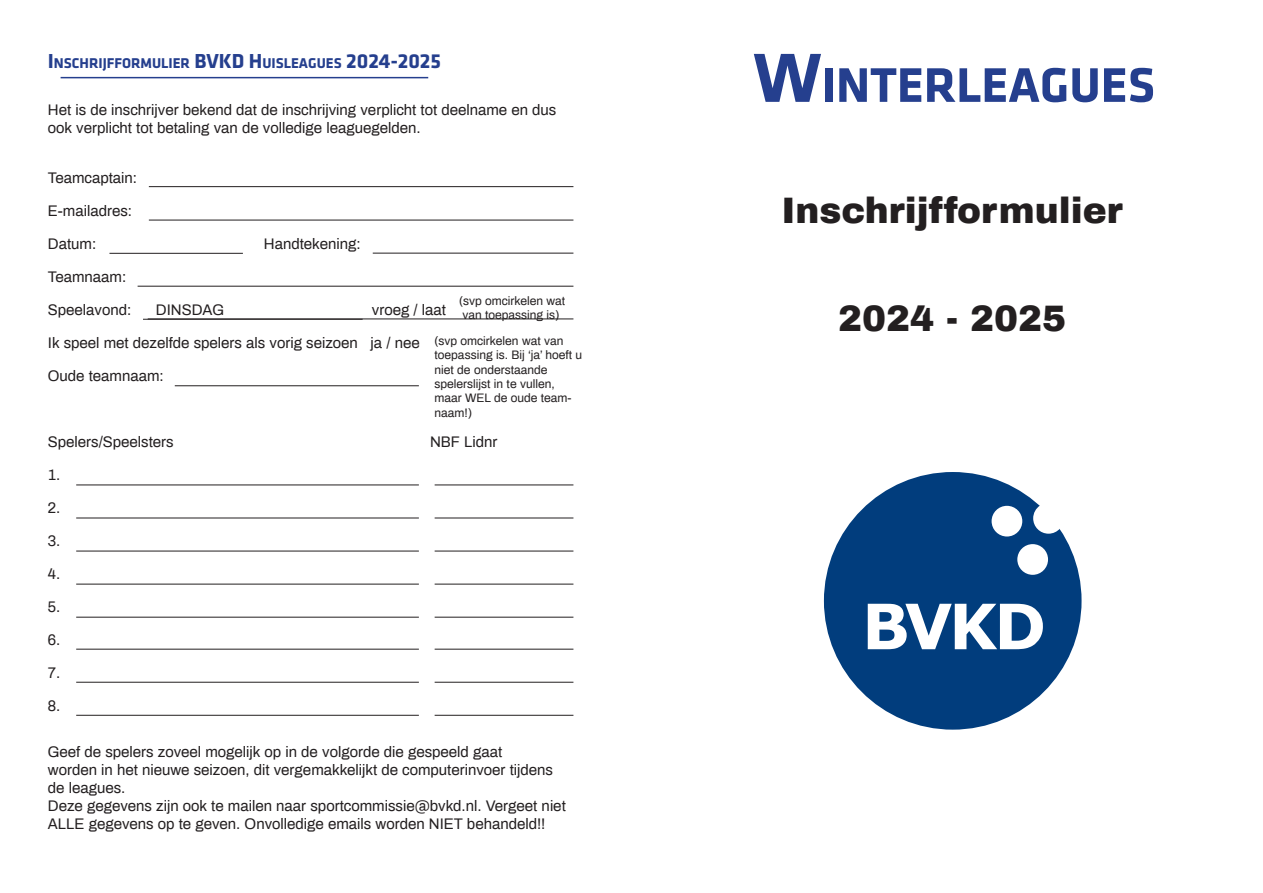
<style>
.page{position:relative;width:1263px;height:893px;background:#fff}
.page>*{position:absolute;margin:0;border:0;box-sizing:border-box;transform-origin:0 0}
.t1{font:700 62.55px "Verdana";color:#fff}
.Voorbladkop{font:700 50.4px "Klavika";color:#253f8e}
.Platte_tekst{font:900 36px "Archivo";color:#231f20}
.Platte_tekst-2{font:15px/18px "Archivo";color:#231f20}
.Artikelkopje{font:700 14.7px "Klavika";color:#253f8e}
.t2{font:12px/14.4px "Archivo";color:#231f20}
.s1{font-size:21px}
.s2{font-size:72px}
</style>
<div class="page">
<div style="left:824px;top:472px;width:257px;height:258px;background:#013d7d;border-radius:50%"></div>
<svg style="left:991px;top:503px;width:71px;height:72px"></svg>
<hr style="left:61px;top:77px;width:367px;height:1px;background:#253f8e">
<hr style="left:149px;top:186px;width:424px;height:1px;background:#231f20">
<hr style="left:148px;top:319px;width:425px;height:1px;background:#231f20">
<hr style="left:109px;top:253px;width:134px;height:1px;background:#231f20">
<hr style="left:373px;top:253px;width:200px;height:1px;background:#231f20">
<hr style="left:138px;top:286px;width:435px;height:1px;background:#231f20">
<hr style="left:143px;top:319px;width:220px;height:1px;background:#231f20">
<hr style="left:76px;top:485px;width:343px;height:1px;background:#231f20">
<hr style="left:76px;top:518px;width:343px;height:1px;background:#231f20">
<hr style="left:76px;top:551px;width:343px;height:1px;background:#231f20">
<hr style="left:76px;top:584px;width:343px;height:1px;background:#231f20">
<hr style="left:76px;top:617px;width:343px;height:1px;background:#231f20">
<hr style="left:76px;top:649px;width:343px;height:1px;background:#231f20">
<hr style="left:76px;top:682px;width:343px;height:1px;background:#231f20">
<hr style="left:76px;top:715px;width:343px;height:1px;background:#231f20">
<hr style="left:435px;top:485px;width:138px;height:1px;background:#231f20">
<hr style="left:435px;top:518px;width:138px;height:1px;background:#231f20">
<hr style="left:435px;top:551px;width:138px;height:1px;background:#231f20">
<hr style="left:435px;top:584px;width:138px;height:1px;background:#231f20">
<hr style="left:435px;top:617px;width:138px;height:1px;background:#231f20">
<hr style="left:435px;top:649px;width:138px;height:1px;background:#231f20">
<hr style="left:435px;top:682px;width:138px;height:1px;background:#231f20">
<hr style="left:435px;top:715px;width:138px;height:1px;background:#231f20">
<hr style="left:149px;top:220px;width:424px;height:1px;background:#231f20">
<hr style="left:175px;top:385px;width:244px;height:1px;background:#231f20">
<p class="Artikelkopje" style="left:48px;top:55px;width:395px"><span class="s1">I</span> NSCHRIJFFORMULIER <span class="s1">BVKD H</span> UISLEAGUES <span class="s1">2024-2025</span></p>
<p class="Platte_tekst-2" style="left:48px;top:100px;width:510px">Het is de inschrijver bekend dat de inschrijving verplicht tot deelname en dus ook verplicht tot betaling van de volledige leaguegelden.</p>
<p class="Platte_tekst-2" style="left:48px;top:168px;width:91px">Teamcaptain:</p>
<p class="Platte_tekst-2" style="left:48px;top:201px;width:86px">E-mailadres:</p>
<p class="Platte_tekst-2" style="left:48px;top:234px;width:50px">Datum:</p>
<p class="Platte_tekst-2" style="left:264px;top:234px;width:98px">Handtekening:</p>
<p class="Platte_tekst-2" style="left:48px;top:267px;width:80px">Teamnaam:</p>
<p class="Platte_tekst-2" style="left:48px;top:300px;width:85px">Speelavond:</p>
<p class="Platte_tekst-2" style="left:156px;top:300px;width:70px">DINSDAG</p>
<p class="Platte_tekst-2" style="left:372px;top:300px;width:76px">vroeg / laat</p>
<p class="Platte_tekst-2" style="left:48px;top:333px;width:373px">Ik speel met dezelfde spelers als vorig seizoen ja / nee</p>
<p class="Platte_tekst-2" style="left:48px;top:366px;width:117px">Oude teamnaam:</p>
<p class="t2" style="left:459px;top:293px;width:108px">(svp omcirkelen wat</p>
<p class="t2" style="left:463px;top:307px;width:98px">van toepassing is)</p>
<p class="t2" style="left:435px;top:333px;width:149px">(svp omcirkelen wat van toepassing is. Bij ‘ja’ hoeft u niet de onderstaande spelerslijst in te vullen, maar WEL de oude team&shy;naam!)</p>
<p class="Platte_tekst-2" style="left:48px;top:432px;width:127px">Spelers/Speelsters</p>
<p class="Platte_tekst-2" style="left:430px;top:432px;width:69px">NBF Lidnr</p>
<p class="Platte_tekst-2" style="left:48px;top:465px;width:14px">1.</p>
<p class="Platte_tekst-2" style="left:48px;top:498px;width:14px">2.</p>
<p class="Platte_tekst-2" style="left:48px;top:531px;width:14px">3.</p>
<p class="Platte_tekst-2" style="left:48px;top:564px;width:14px">4.</p>
<p class="Platte_tekst-2" style="left:48px;top:597px;width:14px">5.</p>
<p class="Platte_tekst-2" style="left:48px;top:630px;width:14px">6.</p>
<p class="Platte_tekst-2" style="left:48px;top:663px;width:14px">7.</p>
<p class="Platte_tekst-2" style="left:48px;top:696px;width:14px">8.</p>
<p class="Platte_tekst-2" style="left:48px;top:742px;width:519px">Geef de spelers zoveel mogelijk op in de volgorde die gespeeld gaat<br>worden in het nieuwe seizoen, dit vergemakkelijkt de computerinvoer tijdens de leagues.<br>Deze gegevens zijn ook te mailen naar sportcommissie@bvkd.nl. Vergeet niet ALLE gegevens op te geven. Onvolledige emails worden NIET behandeld!!</p>
<p class="Voorbladkop" style="left:753px;top:57px;width:403px"><span class="s2">W</span>INTERLEAGUES</p>
<p class="Platte_tekst" style="left:781px;top:189px;width:343px">Inschrijfformulier</p>
<p class="Platte_tekst" style="left:838px;top:297px;width:230px">2024 - 2025</p>
<p class="t1" style="left:862px;top:586px;width:186px">BVKD</p>
</div>
